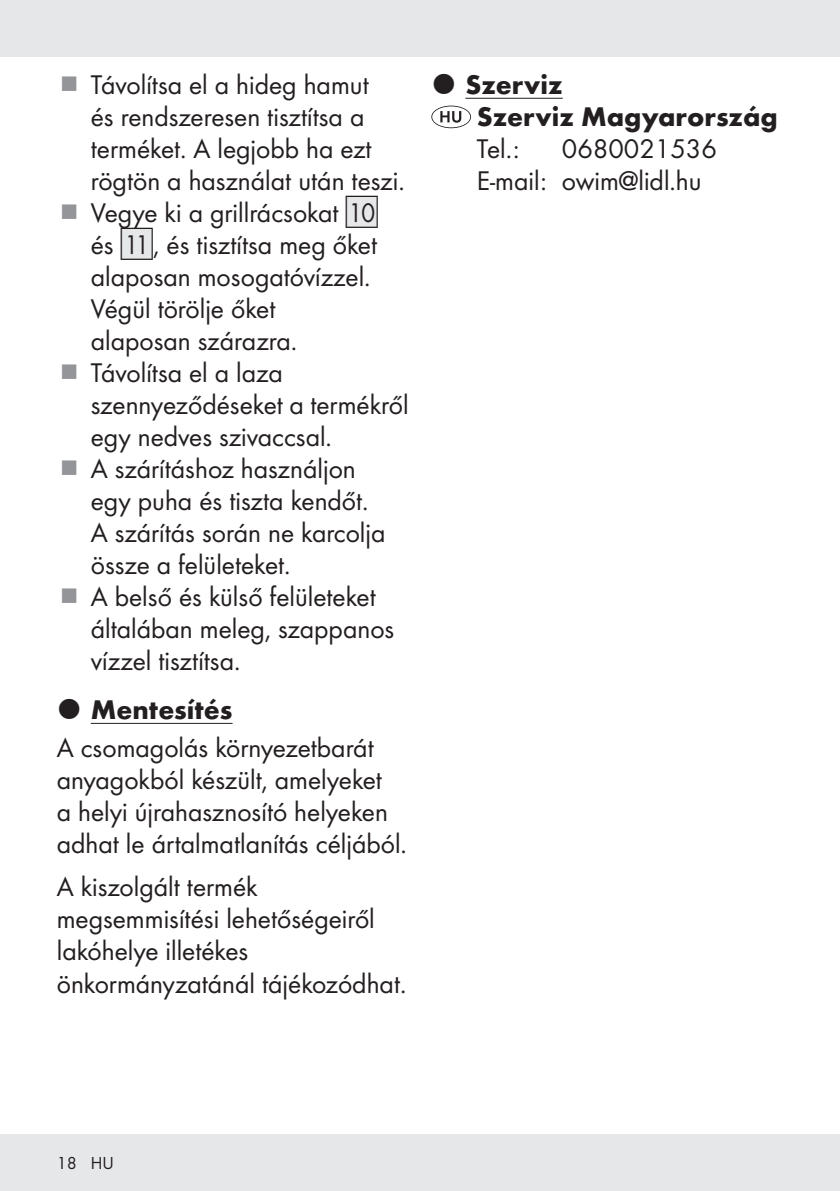
<style>
.page{position:relative;width:840px;height:1191px;background:#fff}
.page>*{position:absolute;margin:0;border:0;box-sizing:border-box;transform-origin:0 0}
.Body{font:28px/32px "Futura Boo";color:#231f20}
.Body_SB{font:28px/32px "Futura Boo";color:#231f20}
.Custom6{font:700 28px "Futura";color:#231f20}
.Custom6-2{font:28px "Futura Boo";color:#231f20}
.t1{font:18px "Futura Boo";color:#231f20}
.s1{font-family:"IMP Lidl Num Box";font-size:24.6px;color:#e6e7e9}
.s2{font-family:"IMP Lidl Num Box";font-size:24.6px}
</style>
<div class="page">
<div style="left:0;top:1134px;width:839px;height:57px;background:#e6e7e9"></div>
<div style="left:0;top:0;width:839px;height:57px;background:#e6e7e9"></div>
<hr style="left:91px;top:723px;width:141px;height:1px;background:#231f20">
<hr style="left:465px;top:98px;width:97px;height:1px;background:#231f20">
<svg style="left:431px;top:106px;width:40px;height:22px"></svg>
<p class="Body" style="left:91px;top:67px;width:312px">Távolítsa el a hideg hamut<br>és rendszeresen tisztítsa a terméket. A legjobb ha ezt rögtön a használat után teszi.</p>
<p class="Body" style="left:91px;top:195px;width:289px">Vegye ki a grillrácsokat <span class="s1">[</span><span class="s2">10] </span>és <span class="s1">[</span><span class="s2">11]</span>, és tisztítsa meg őket alaposan mosogatóvízzel.<br>Végül törölje őket alaposan szárazra.</p>
<p class="Body" style="left:91px;top:355px;width:319px">Távolítsa el a laza szennyeződéseket a termékről egy nedves szivaccsal.</p>
<p class="Body" style="left:91px;top:451px;width:296px">A szárításhoz használjon egy puha és tiszta kendőt.<br>A szárítás során ne karcolja össze a felületeket.</p>
<p class="Body" style="left:91px;top:579px;width:305px">A belső és külső felületeket általában meleg, szappanos vízzel tisztítsa.</p>
<p class="Custom6" style="left:91px;top:689px;width:143px">Mentesítés</p>
<p class="Body" style="left:57px;top:730px;width:348px">A csomagolás környezetbarát anyagokból készült, amelyeket a helyi újrahasznosító helyeken adhat le ártalmatlanítás céljából.</p>
<p class="Body_SB" style="left:57px;top:869px;width:347px">A kiszolgált termék megsemmisítési lehetőségeiről lakóhelye illetékes önkormányzatánál tájékozódhat.</p>
<p class="Custom6" style="left:465px;top:64px;width:99px">Szerviz</p>
<p class="Custom6" style="left:476px;top:96px;width:302px">Szerviz Magyarország</p>
<p class="Custom6-2" style="left:476px;top:129px;width:44px">Tel. :</p>
<p class="Custom6-2" style="left:561px;top:129px;width:156px">0680021536</p>
<p class="Custom6-2" style="left:476px;top:161px;width:226px">E-mail: owim@lidl.hu</p>
<p class="t1" style="left:57px;top:1150px;width:59px">18 HU</p>
</div>
